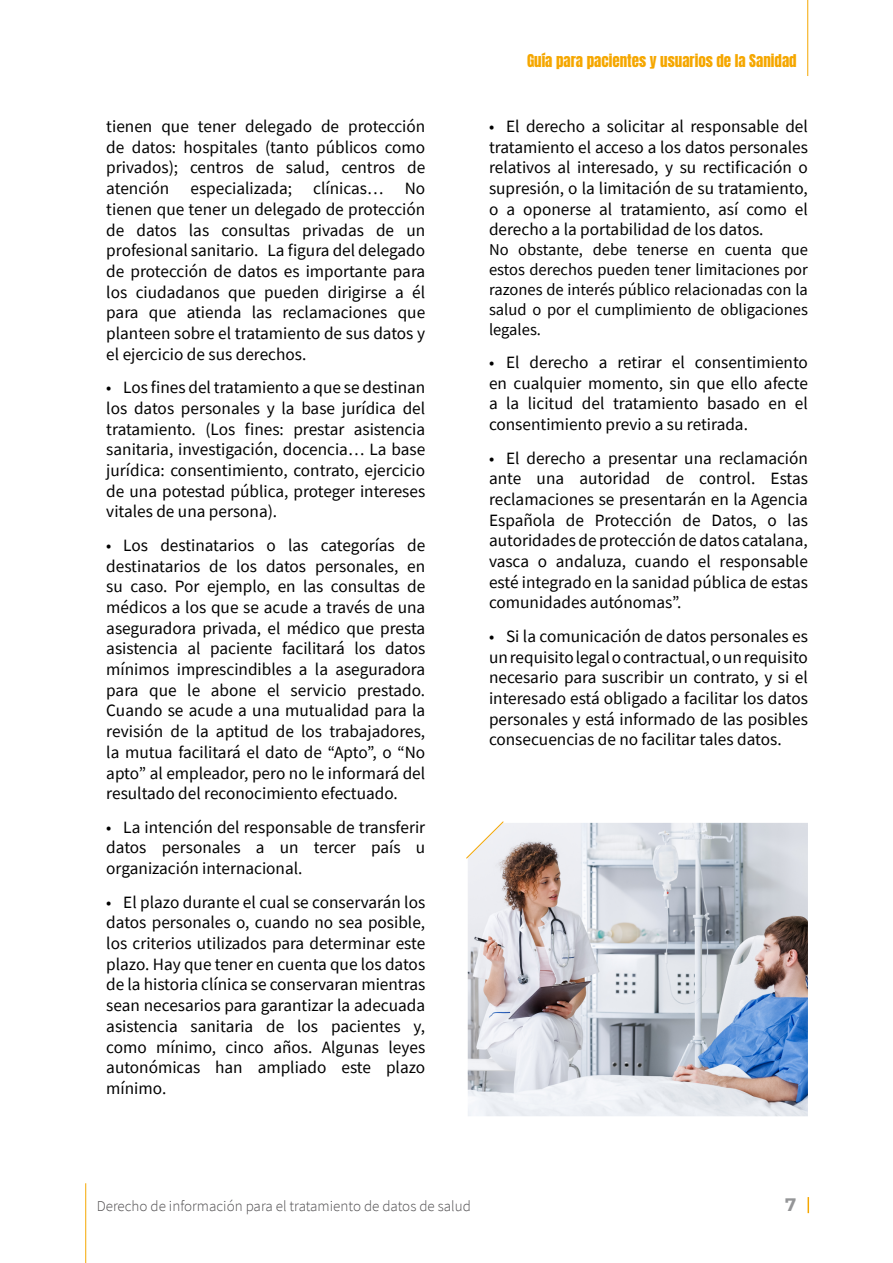
<style>
.page{position:relative;width:893px;height:1263px;background:#fff}
.page>*{position:absolute;margin:0;border:0;box-sizing:border-box;transform-origin:0 0}
.t1{font:700 18px "Montserrat";color:#949597}
.t2{font:17.25px/20.7px "Source Sans Pro";color:#000;text-align:justify}
.t3{font:16.5px/19.8px "Source Sans Pro";color:#000;text-align:justify}
.t4{font:300 15px "Source Sans Pro";color:#4f4d4f}
.t5{font:15px "Anton";color:#f5a700}
</style>
<div class="page">
<hr style="left:85px;top:1183px;width:1px;height:80px;background:#f5a700">
<svg style="left:807px;top:1197px;width:2px;height:16px"></svg>
<hr style="left:807px;top:0;width:1px;height:76px;background:#f5a700">
<img style="left:468px;top:823px;width:340px;height:293px">
<svg style="left:466px;top:821px;width:38px;height:38px"></svg>
<p class="t2" style="left:106px;top:116px;width:320px">tienen que tener delegado de protección de datos: hospitales (tanto públicos como privados); centros de salud, centros de atención especializada; clínicas… No tienen que tener un delegado de protección de datos las consultas privadas de un profesional sanitario. La figura del delegado de protección de datos es importante para los ciudadanos que pueden dirigirse a él para que atienda las reclamaciones que planteen sobre el tratamiento de sus datos y el ejercicio de sus derechos.</p>
<p class="t2" style="left:106px;top:377px;width:320px">• Los fines del tratamiento a que se destinan los datos personales y la base jurídica del tratamiento. (Los fines: prestar asistencia sanitaria, investigación, docencia… La base jurídica: consentimiento, contrato, ejercicio de una potestad pública, proteger intereses vitales de una persona).</p>
<p class="t2" style="left:106px;top:535px;width:320px">• Los destinatarios o las categorías de destinatarios de los datos personales, en su caso. Por ejemplo, en las consultas de médicos a los que se acude a través de una aseguradora privada, el médico que presta asistencia al paciente facilitará los datos mínimos imprescindibles a la aseguradora para que le abone el servicio prestado.<br>Cuando se acude a una mutualidad para la revisión de la aptitud de los trabajadores, la mutua facilitará el dato de “Apto”, o “No apto” al empleador, pero no le informará del resultado del reconocimiento efectuado.</p>
<p class="t2" style="left:106px;top:816px;width:320px">• La intención del responsable de transferir datos personales a un tercer país u organización internacional.</p>
<p class="t2" style="left:106px;top:891px;width:320px">• El plazo durante el cual se conservarán los datos personales o, cuando no sea posible, los criterios utilizados para determinar este plazo. Hay que tener en cuenta que los datos de la historia clínica se conservaran mientras sean necesarios para garantizar la adecuada asistencia sanitaria de los pacientes y, como mínimo, cinco años. Algunas leyes autonómicas han ampliado este plazo mínimo.</p>
<p class="t5" style="left:527px;top:53px;width:271px">Guía para pacientes y usuarios de la Sanidad</p>
<p class="t2" style="left:489px;top:116px;width:320px">• El derecho a solicitar al responsable del tratamiento el acceso a los datos personales relativos al interesado, y su rectificación o supresión, o la limitación de su tratamiento, o a oponerse al tratamiento, así como el derecho a la portabilidad de los datos.</p>
<p class="t3" style="left:489px;top:240px;width:320px">No obstante, debe tenerse en cuenta que estos derechos pueden tener limitaciones por razones de interés público relacionadas con la salud o por el cumplimiento de obligaciones legales.</p>
<p class="t2" style="left:489px;top:352px;width:320px">• El derecho a retirar el consentimiento en cualquier momento, sin que ello afecte a la licitud del tratamiento basado en el consentimiento previo a su retirada.</p>
<p class="t2" style="left:489px;top:447px;width:320px">• El derecho a presentar una reclamación ante una autoridad de control. Estas reclamaciones se presentarán en la Agencia Española de Protección de Datos, o las autoridades de protección de datos catalana, vasca o andaluza, cuando el responsable esté integrado en la sanidad pública de estas comunidades autónomas”.</p>
<p class="t2" style="left:489px;top:626px;width:320px">• Si la comunicación de datos personales es un requisito legal o contractual, o un requisito necesario para suscribir un contrato, y si el interesado está obligado a facilitar los datos personales y está informado de las posibles consecuencias de no facilitar tales datos.</p>
<p class="t4" style="left:97px;top:1197px;width:376px">Derecho de información para el tratamiento de datos de salud</p>
<p class="t1" style="left:785px;top:1192px;width:13px">7</p>
</div>
